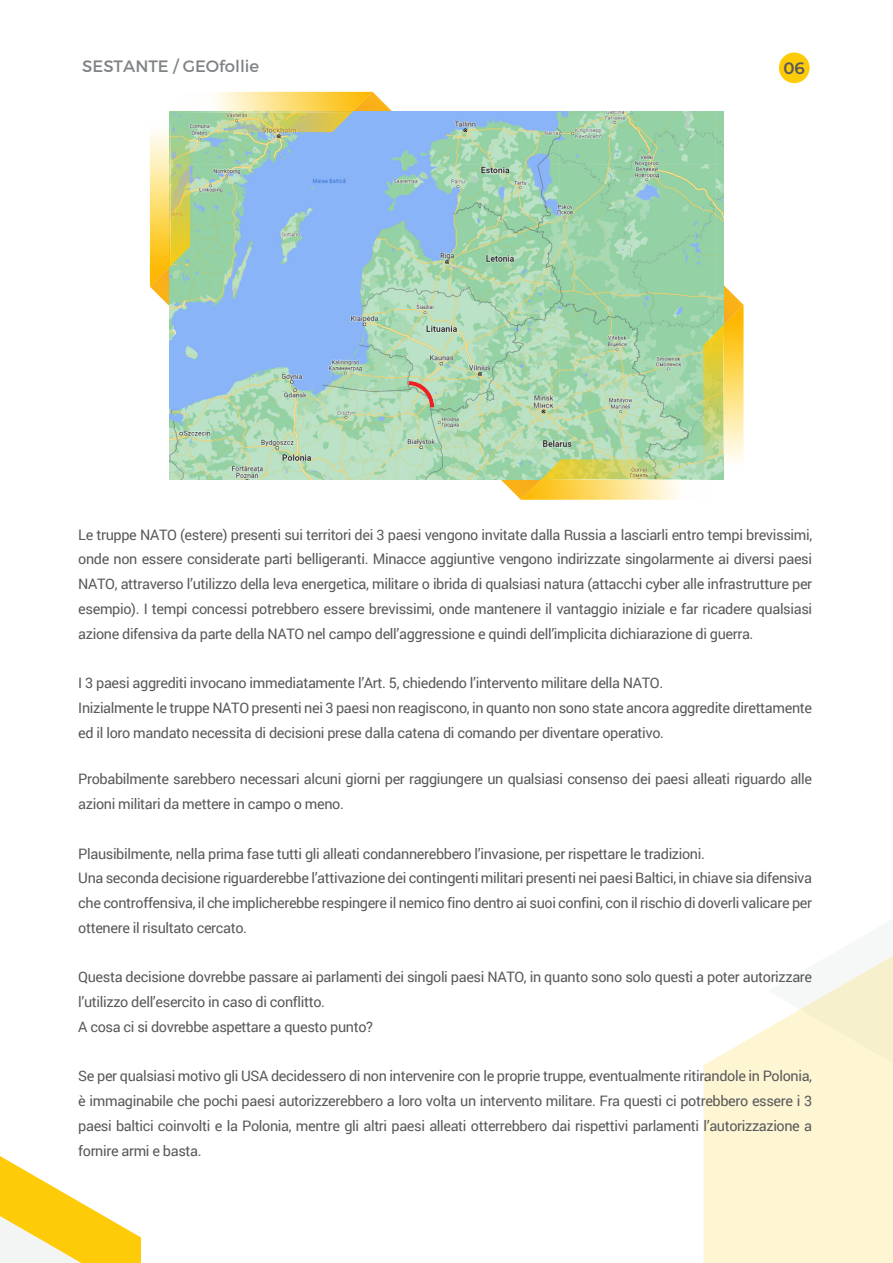
<style>
.page{position:relative;width:893px;height:1263px;background:#fff}
.page>*{position:absolute;margin:0;border:0;box-sizing:border-box;transform-origin:0 0}
.t1{font:16.5px "Montserrat";color:#808385}
.t2{font:600 16.5px "Montserrat";color:#58595b}
.t3{font:14.4px/24.8px "Roboto";letter-spacing:-.025em;color:#58595b}
</style>
<div class="page">
<div style="left:779px;top:53px;width:31px;height:30px;background:#fecb09;border-radius:50%"></div>
<svg style="left:704px;top:956px;width:189px;height:307px;fill:#fef5d3"></svg>
<svg style="left:0;top:1156px;width:140px;height:107px"></svg>
<img style="left:170px;top:112px;width:553px;height:368px">
<svg style="left:405px;top:379px;width:31px;height:32px"></svg>
<svg style="left:150px;top:92px;width:257px;height:229px;background:#a6c5c6"></svg>
<svg style="left:486px;top:270px;width:257px;height:230px;background:#b6d6a3"></svg>
<p class="t1" style="left:82px;top:56px;width:179px">SESTANTE / GEOfollie</p>
<p class="t2" style="left:783px;top:56px;width:23px">06</p>
<p class="t3" style="left:78px;top:521px;width:735px;text-align:justify">Le truppe NATO (estere) presenti sui territori dei 3 paesi vengono invitate dalla Russia a lasciarli entro tempi brevissimi, onde non essere considerate parti belligeranti. Minacce aggiuntive vengono indirizzate singolarmente ai diversi paesi NATO, attraverso l’utilizzo della leva energetica, militare o ibrida di qualsiasi natura (attacchi cyber alle infrastrutture per esempio). I tempi concessi potrebbero essere brevissimi, onde mantenere il vantaggio iniziale e far ricadere qualsiasi azione difensiva da parte della NATO nel campo dell’aggressione e quindi dell’implicita dichiarazione di guerra.</p>
<p class="t3" style="left:78px;top:670px;width:735px">I 3 paesi aggrediti invocano immediatamente l’Art. 5, chiedendo l’intervento militare della NATO.<br>Inizialmente le truppe NATO presenti nei 3 paesi non reagiscono, in quanto non sono state ancora aggredite direttamente ed il loro mandato necessita di decisioni prese dalla catena di comando per diventare operativo.</p>
<p class="t3" style="left:78px;top:766px;width:735px">Probabilmente sarebbero necessari alcuni giorni per raggiungere un qualsiasi consenso dei paesi alleati riguardo alle azioni militari da mettere in campo o meno.</p>
<p class="t3" style="left:78px;top:841px;width:735px">Plausibilmente, nella prima fase tutti gli alleati condannerebbero l’invasione, per rispettare le tradizioni.<br>Una seconda decisione riguarderebbe l’attivazione dei contingenti militari presenti nei paesi Baltici, in chiave sia difensiva che controffensiva, il che implicherebbe respingere il nemico fino dentro ai suoi confini, con il rischio di doverli valicare per ottenere il risultato cercato.</p>
<p class="t3" style="left:78px;top:964px;width:735px">Questa decisione dovrebbe passare ai parlamenti dei singoli paesi NATO, in quanto sono solo questi a poter autorizzare l’utilizzo dell’esercito in caso di conflitto.<br>A cosa ci si dovrebbe aspettare a questo punto?</p>
<p class="t3" style="left:78px;top:1063px;width:735px;text-align:justify">Se per qualsiasi motivo gli USA decidessero di non intervenire con le proprie truppe, eventualmente ritirandole in Polonia, è immaginabile che pochi paesi autorizzerebbero a loro volta un intervento militare. Fra questi ci potrebbero essere i 3 paesi baltici coinvolti e la Polonia, mentre gli altri paesi alleati otterrebbero dai rispettivi parlamenti l’autorizzazione a fornire armi e basta.</p>
</div>
